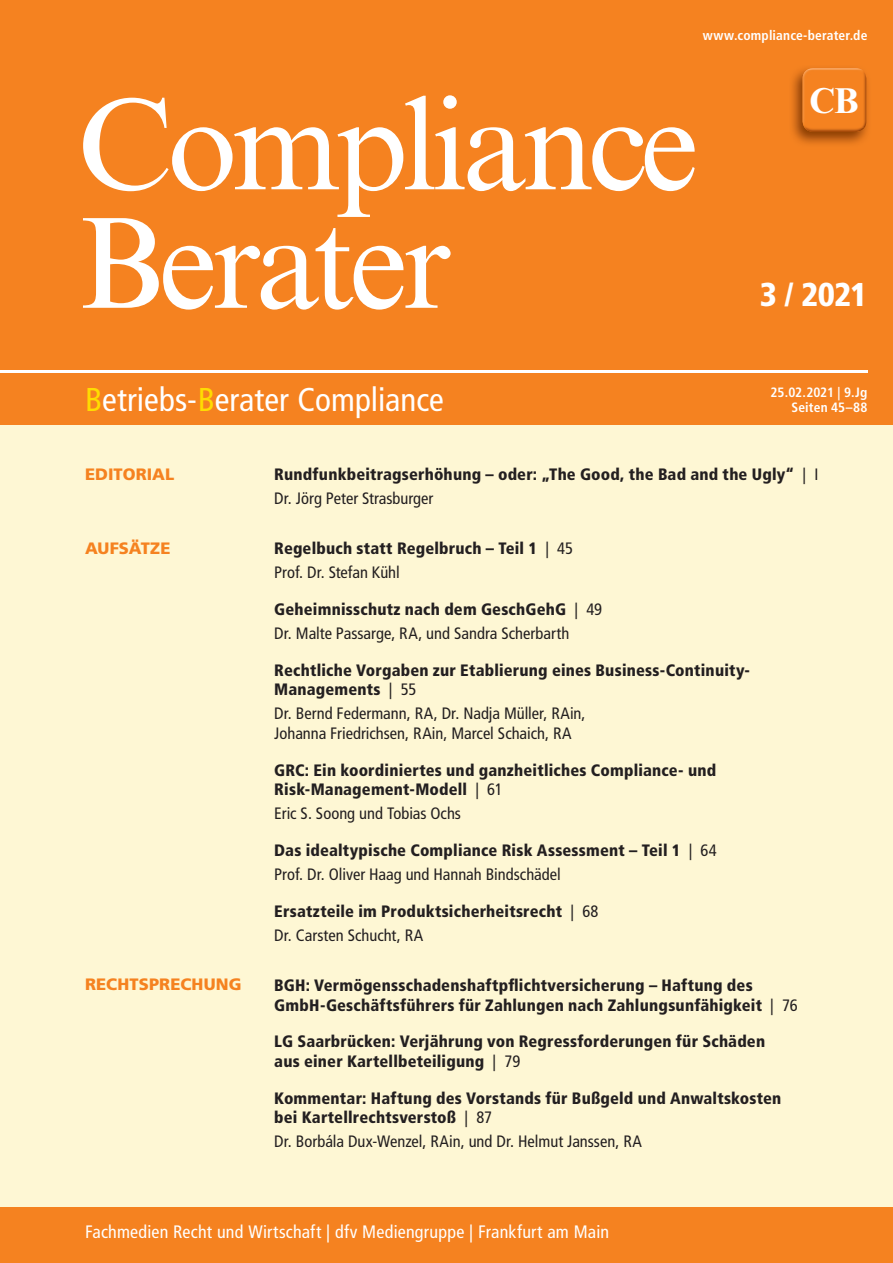
<style>
.page{position:relative;width:893px;height:1263px;background:#fef7d4}
.page>*{position:absolute;margin:0;border:0;box-sizing:border-box;transform-origin:0 0}
.t1{font:130.5px/118.5px "Times New Roman MT Std";letter-spacing:-.04em;color:#fff}
.t2{font:700 36px "Times New Roman MT Std";color:#fff}
.t3{font:condensed 33px "Frutiger LT Std";color:#fff}
.t4{font:900 condensed 33px "Frutiger LT Std";color:#fff}
.t5{font:condensed 18px "Frutiger LT Std";letter-spacing:.01em;color:#fff}
.t6{font:900 condensed 16.5px/19.5px "Frutiger LT Std";letter-spacing:.01em;color:#231f20}
.t7{font:condensed 16.5px/24.2px "Frutiger LT Std";color:#231f20}
.t8{font:900 16.5px "Frutiger LT Std";letter-spacing:.005em;color:#f58220}
.t9{font:700 condensed 13.5px/15px "Frutiger LT Std";letter-spacing:.01em;color:#fff;text-align:right}
.s1{color:#ffdc01}
.s2{font-weight:400}
.s3{font-weight:900}
</style>
<div class="page">
<div style="left:0;top:1208px;width:893px;height:55px;background:#f58220"></div>
<div style="left:0;top:0;width:893px;height:425px;background:#f58220"></div>
<hr style="left:0;top:370px;width:867px;height:3px;background:#fff">
<img style="left:792px;top:68px;width:76px;height:76px">
<img style="left:807px;top:68px;width:55px;height:2px">
<img style="left:803px;top:70px;width:63px;height:62px">
<p class="t9" style="left:703px;top:28px;width:166px">www.compliance-berater.de</p>
<h1 class="t1" style="left:78px;top:86px;width:622px">Compliance<br>Berater</h1>
<h2 class="t2" style="left:809px;top:79px;width:51px">CB</h2>
<h3 class="t4" style="left:760px;top:275px;width:109px">3 / 2021</h3>
<h3 class="t3" style="left:85px;top:380px;width:360px"><span class="s1">B</span>etriebs-<span class="s1">B</span>erater Compliance</h3>
<p class="t9" style="left:771px;top:385px;width:98px">25.02.2021 | 9.Jg<br>Seiten 45–88</p>
<p class="t8" style="left:85px;top:464px;width:91px">EDITORIAL</p>
<p class="t8" style="left:85px;top:538px;width:87px">AUFSÄTZE</p>
<p class="t8" style="left:85px;top:974px;width:158px">RECHTSPRECHUNG</p>
<p class="t6" style="left:274px;top:462px;width:546px;line-height:24.2px">Rundfunkbeitragserhöhung – oder: „The Good, the Bad and the Ugly“ <span class="s2">| I<br>Dr. Jörg Peter Strasburger</span></p>
<p class="t6" style="left:274px;top:536px;width:300px;line-height:24.2px">Regelbuch statt Regelbruch – Teil 1 <span class="s2">| 45<br>Prof. Dr. Stefan Kühl</span></p>
<p class="t7" style="left:274px;top:597px;width:329px"><span class="s3">Geheimnisschutz nach dem GeschGehG</span> | 49<br>Dr. Malte Passarge, RA, und Sandra Scherbarth</p>
<p class="t6" style="left:274px;top:660px;width:477px">Rechtliche Vorgaben zur Etablierung eines Business-Continuity-<br>Managements <span class="s2">| 55</span></p>
<p class="t7" style="left:274px;top:704px;width:313px;line-height:19.5px">Dr. Bernd Federmann, RA, Dr. Nadja Müller, RAin,<br>Johanna Friedrichsen, RAin, Marcel Schaich, RA</p>
<p class="t6" style="left:274px;top:760px;width:444px">GRC: Ein koordiniertes und ganzheitliches Compliance- und<br>Risk-Management-Modell <span class="s2">| 61</span></p>
<p class="t7" style="left:274px;top:802px;width:188px">Eric S. Soong und Tobias Ochs</p>
<p class="t6" style="left:274px;top:838px;width:444px;line-height:24.2px">Das idealtypische Compliance Risk Assessment – Teil 1 <span class="s2">| 64<br>Prof. Dr. Oliver Haag und Hannah Bindschädel</span></p>
<p class="t6" style="left:274px;top:899px;width:326px;line-height:24.2px">Ersatzteile im Produktsicherheitsrecht <span class="s2">| 68<br>Dr. Carsten Schucht, RA</span></p>
<p class="t6" style="left:274px;top:975px;width:525px">BGH: Vermögensschadenshaftpflichtversicherung – Haftung des<br>GmbH-Geschäftsführers für Zahlungen nach Zahlungsunfähigkeit <span class="s2">| 76</span></p>
<p class="t6" style="left:274px;top:1032px;width:492px">LG Saarbrücken: Verjährung von Regressforderungen für Schäden aus einer Kartellbeteiligung <span class="s2">| 79</span></p>
<p class="t6" style="left:274px;top:1088px;width:509px">Kommentar: Haftung des Vorstands für Bußgeld und Anwaltskosten bei Kartellrechtsverstoß <span class="s2">| 87</span></p>
<p class="t7" style="left:274px;top:1130px;width:369px">Dr. Borbála Dux-Wenzel, RAin, und Dr. Helmut Janssen, RA</p>
<p class="t5" style="left:85px;top:1221px;width:526px">Fachmedien Recht und Wirtschaft | dfv Mediengruppe | Frankfurt am Main</p>
</div>
